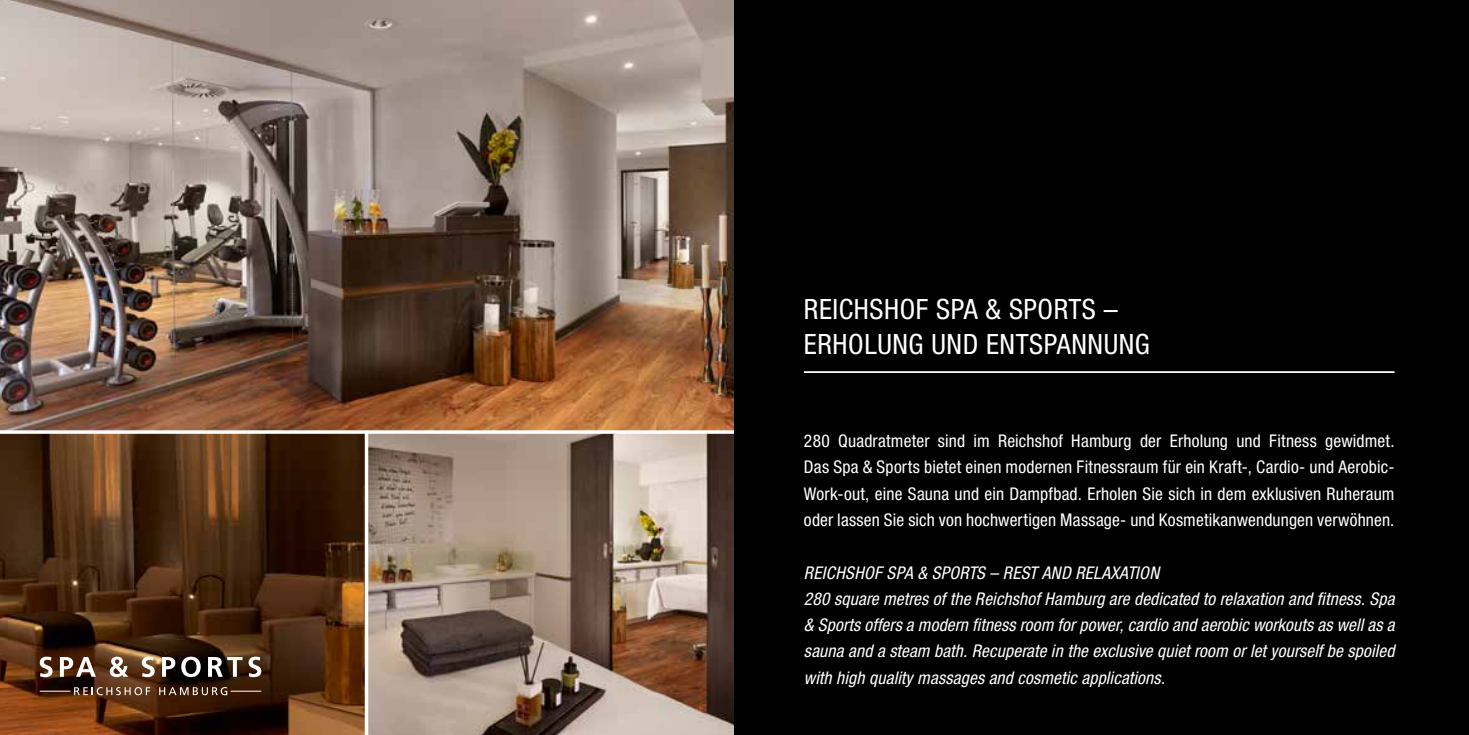
<style>
.page{position:relative;width:1469px;height:735px;background:#fff}
.page>*{position:absolute;margin:0;border:0;box-sizing:border-box;transform-origin:0 0}
.t1{font:condensed 28px/35px "Helvetica Neue";letter-spacing:.02em;color:#fff}
.t2{font:italic condensed 17.5px/26.2px "Helvetica Neue";letter-spacing:.01em;color:#fff}
.t3{font:condensed 17.5px/26.2px "Helvetica Neue";letter-spacing:.01em;color:#fff;text-align:justify}
</style>
<div class="page">
<img style="left:0;top:0;width:734px;height:734px">
<hr style="left:0;top:430px;width:734px;height:3px;background:#fff">
<hr style="left:365px;top:430px;width:3px;height:304px;background:#fff">
<svg style="left:74px;top:686px;width:76px;height:8px"></svg>
<svg style="left:159px;top:686px;width:68px;height:8px"></svg>
<hr style="left:231px;top:690px;width:30px;height:1px;background:#fff">
<hr style="left:40px;top:690px;width:30px;height:1px;background:#fff">
<svg style="left:248px;top:656px;width:13px;height:20px"></svg>
<svg style="left:208px;top:656px;width:34px;height:20px"></svg>
<svg style="left:181px;top:656px;width:20px;height:20px"></svg>
<svg style="left:162px;top:656px;width:13px;height:20px"></svg>
<svg style="left:142px;top:656px;width:13px;height:20px"></svg>
<svg style="left:110px;top:656px;width:18px;height:20px"></svg>
<svg style="left:60px;top:656px;width:36px;height:20px"></svg>
<svg style="left:40px;top:656px;width:13px;height:20px"></svg>
<div style="left:734px;top:0;width:734px;height:734px;background:#000"></div>
<hr style="left:804px;top:371px;width:590px;height:2px;background:#fff">
<h1 class="t1" style="left:804px;top:291px;width:347px">REICHSHOF SPA &amp; SPORTS –<br>ERHOLUNG UND ENTSPANNUNG</h1>
<p class="t3" style="left:804px;top:427px;width:592px">280 Quadratmeter sind im Reichshof Hamburg der Erholung und Fitness gewidmet.<br>Das Spa &amp; Sports bietet einen modernen Fitnessraum für ein Kraft-, Cardio- und Aerobic-Work-out, eine Sauna und ein Dampfbad. Erholen Sie sich in dem exklusiven Ruheraum oder lassen Sie sich von hochwertigen Massage- und Kosmetikanwendungen verwöhnen.</p>
<p class="t2" style="left:804px;top:558px;width:592px">REICHSHOF SPA &amp; SPORTS – REST AND RELAXATION<br>280 square metres of the Reichshof Hamburg are dedicated to relaxation and fitness. Spa &amp; Sports offers a modern fitness room for power, cardio and aerobic workouts as well as a sauna and a steam bath. Recuperate in the exclusive quiet room or let yourself be spoiled with high quality massages and cosmetic applications.</p>
</div>
